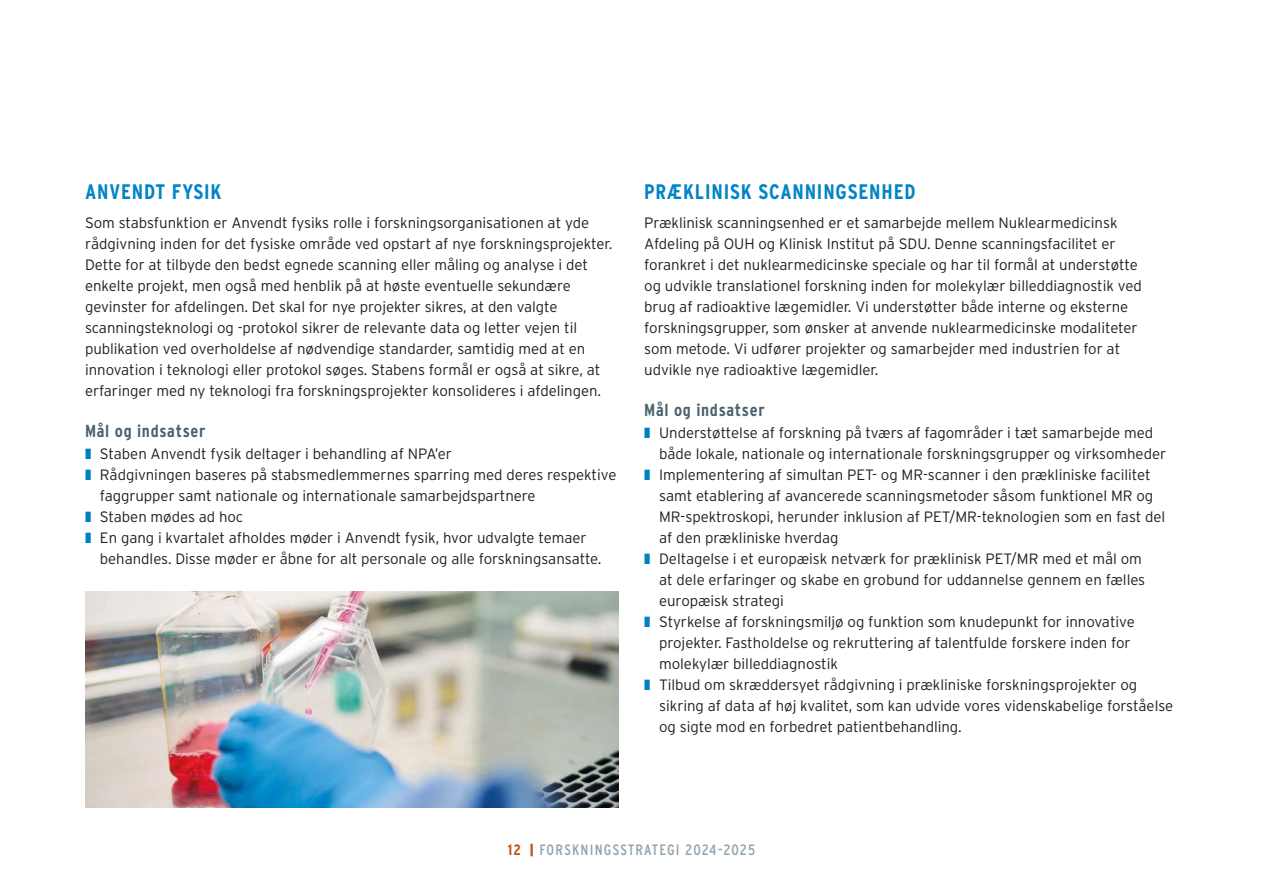
<style>
.page{position:relative;width:1263px;height:893px;background:#fff}
.page>*{position:absolute;margin:0;border:0;box-sizing:border-box;transform-origin:0 0}
.t1{font:700 21px "Interstate Condensed";letter-spacing:.04em;color:#0084c6}
.t2{font:700 17.4px "Interstate Condensed";letter-spacing:.04em;color:#4b616f}
.t3{font:300 15px/21px "Interstate";letter-spacing:-.005em;color:#231f20}
.t4{font:15px "Interstate Condensed";letter-spacing:.07em;color:#92a2ad}
.s1{color:#0080c4}
.s2{font-weight:700;color:#c75318}
.s3{font-weight:900;font-size:12.75px;color:#c75318}
</style>
<div class="page">
<img style="left:85px;top:591px;width:534px;height:217px">
<h2 class="t1" style="left:85px;top:180px;width:138px">ANVENDT FYSIK</h2>
<p class="t3" style="left:85px;top:212px;width:529px">Som stabsfunktion er Anvendt fysiks rolle i forskningsorganisationen at yde rådgivning inden for det fysiske område ved opstart af nye forskningsprojekter.<br>Dette for at tilbyde den bedst egnede scanning eller måling og analyse i det enkelte projekt, men også med henblik på at høste eventuelle sekundære gevinster for afdelingen. Det skal for nye projekter sikres, at den valgte scanningsteknologi og -protokol sikrer de relevante data og letter vejen til publikation ved overholdelse af nødvendige standarder, samtidig med at en innovation i teknologi eller protokol søges. Stabens formål er også at sikre, at erfaringer med ny teknologi fra forskningsprojekter konsolideres i afdelingen.</p>
<h3 class="t2" style="left:85px;top:421px;width:122px">Mål og indsatser</h3>
<p class="t3" style="left:85px;top:443px;width:368px"><span class="s1">❚</span> Staben Anvendt fysik deltager i behandling af NPA’er</p>
<p class="t3" style="left:100px;top:464px;width:518px;text-indent:-15px"><span class="s1">❚</span> Rådgivningen baseres på stabsmedlemmernes sparring med deres respektive faggrupper samt nationale og internationale samarbejdspartnere</p>
<p class="t3" style="left:85px;top:506px;width:160px"><span class="s1">❚</span> Staben mødes ad hoc</p>
<p class="t3" style="left:100px;top:527px;width:503px;text-indent:-15px"><span class="s1">❚</span> En gang i kvartalet afholdes møder i Anvendt fysik, hvor udvalgte temaer behandles. Disse møder er åbne for alt personale og alle forskningsansatte.</p>
<h2 class="t1" style="left:644px;top:180px;width:273px">PRÆKLINISK SCANNINGSENHED</h2>
<p class="t3" style="left:644px;top:212px;width:499px">Præklinisk scanningsenhed er et samarbejde mellem Nuklearmedicinsk Afdeling på OUH og Klinisk Institut på SDU. Denne scanningsfacilitet er forankret i det nuklearmedicinske speciale og har til formål at understøtte og udvikle translationel forskning inden for molekylær billeddiagnostik ved brug af radioaktive lægemidler. Vi understøtter både interne og eksterne forskningsgrupper, som ønsker at anvende nuklearmedicinske modaliteter som metode. Vi udfører projekter og samarbejder med industrien for at udvikle nye radioaktive lægemidler.</p>
<h3 class="t2" style="left:644px;top:400px;width:122px">Mål og indsatser</h3>
<p class="t3" style="left:659px;top:422px;width:508px;text-indent:-15px"><span class="s1">❚</span> Understøttelse af forskning på tværs af fagområder i tæt samarbejde med både lokale, nationale og internationale forskningsgrupper og virksomheder</p>
<p class="t3" style="left:659px;top:464px;width:508px;text-indent:-15px"><span class="s1">❚</span> Implementering af simultan PET- og MR-scanner i den prækliniske facilitet samt etablering af avancerede scanningsmetoder såsom funktionel MR og MR-spektroskopi, herunder inklusion af PET/MR-teknologien som en fast del af den prækliniske hverdag</p>
<p class="t3" style="left:659px;top:548px;width:488px;text-indent:-15px"><span class="s1">❚</span> Deltagelse i et europæisk netværk for præklinisk PET/MR med et mål om at dele erfaringer og skabe en grobund for uddannelse gennem en fælles europæisk strategi</p>
<p class="t3" style="left:659px;top:611px;width:477px;text-indent:-15px"><span class="s1">❚</span> Styrkelse af forskningsmiljø og funktion som knudepunkt for innovative projekter. Fastholdelse og rekruttering af talentfulde forskere inden for molekylær billeddiagnostik</p>
<p class="t3" style="left:659px;top:674px;width:516px;text-indent:-15px"><span class="s1">❚</span> Tilbud om skræddersyet rådgivning i prækliniske forskningsprojekter og sikring af data af høj kvalitet, som kan udvide vores videnskabelige forståelse og sigte mod en forbedret patientbehandling.</p>
<p class="t4" style="left:508px;top:841px;width:249px"><span class="s2">12</span> <span class="s3">|</span> FORSKNINGSSTRATEGI 2024-2025</p>
</div>
